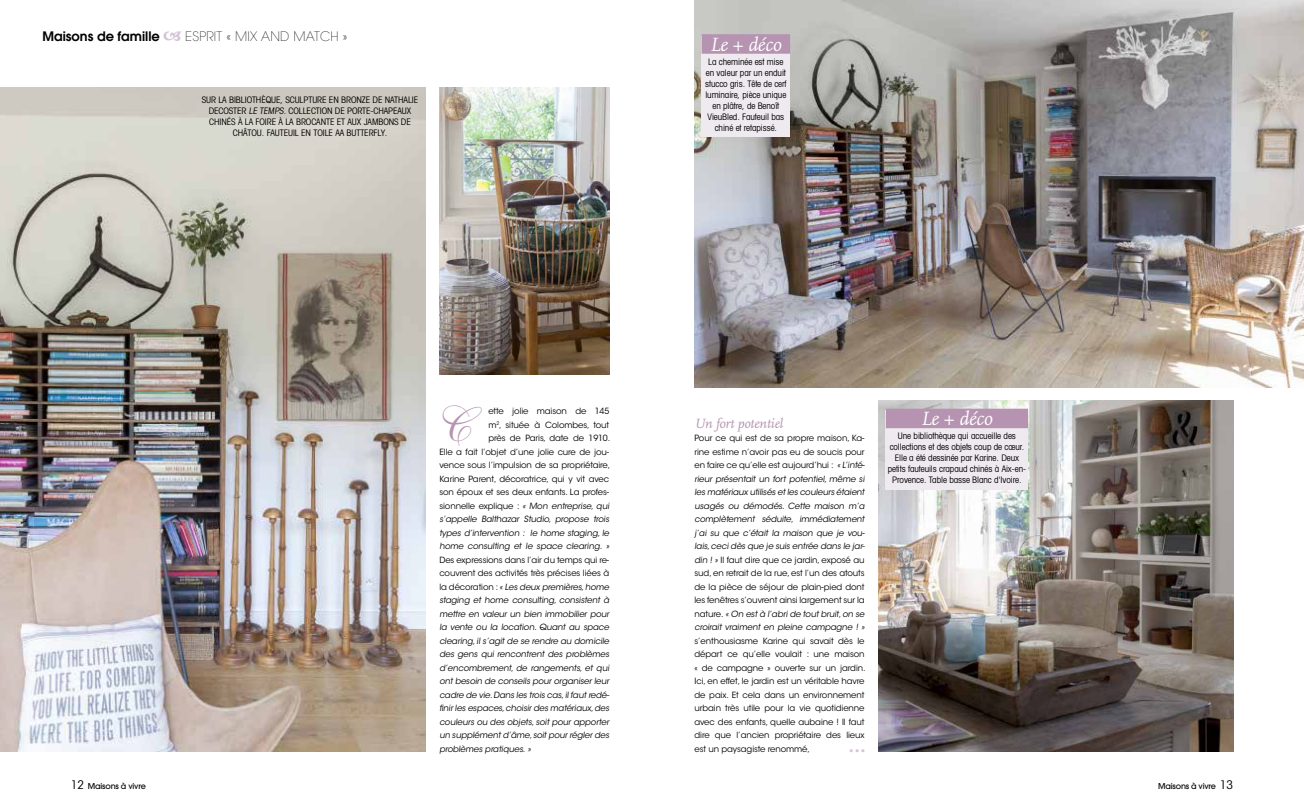
<style>
.page{position:relative;width:1304px;height:808px;background:#fff}
.page>*{position:absolute;margin:0;border:0;box-sizing:border-box;transform-origin:0 0}
.t1{font:49px "Shelley Allegro Script";color:#b593b1}
.t2{font:700 23px "FF Scala";color:#d4c4d6}
.t3{font:italic 20px "FF Scala";letter-spacing:-.01em;color:#fff}
.t4{font:italic 14px "FF Scala";letter-spacing:-.01em;color:#b593b1}
.t5{font:200 13px "Avant Garde";letter-spacing:.02em;color:#000}
.t6{font:600 13px "Avant Garde";color:#000}
.t7{font:condensed 9px/11px "Avant Garde";letter-spacing:-.01em;color:#000;text-align:center}
.t8{font:8.5px/13.5px "ITC Avant Garde Std";letter-spacing:-.01em;color:#000}
.t9{font:500 8px "Avant Garde";letter-spacing:-.02em;color:#000}
.s1{font-weight:400;font-stretch:condensed;font-size:12px}
</style>
<div class="page">
<img style="left:694px;top:0;width:610px;height:387px">
<div style="left:702px;top:36px;width:88px;height:101px;background:#efeaf0"></div>
<div style="left:702px;top:34px;width:88px;height:20px;background:#b593b1"></div>
<img style="left:879px;top:401px;width:354px;height:350px">
<img style="left:0;top:88px;width:425px;height:663px">
<img style="left:439px;top:88px;width:170px;height:286px">
<div style="left:886px;top:410px;width:142px;height:80px;background:#efeaf0"></div>
<div style="left:886px;top:409px;width:142px;height:19px;background:#b593b1"></div>
<h3 class="t6" style="left:43px;top:28px;width:119px">Maisons de famille</h3>
<h3 class="t5" style="left:185px;top:29px;width:164px">ESPRIT « MIX AND MATCH »</h3>
<p class="t7" style="left:255px;top:92px;width:35px">LÉGENDE</p>
<p class="t7" style="left:202px;top:94px;width:218px">SUR LA BIBLIOTHÈQUE, SCULPTURE EN BRONZE DE NATHALIE DECOSTER LE TEMPS. COLLECTION DE PORTE-CHAPEAUX CHINÉS À LA FOIRE À LA BROCANTE ET AUX JAMBONS DE CHÂTOU. FAUTEUIL EN TOILE AA BUTTERFLY.</p>
<h3 class="t3" style="left:710px;top:34px;width:73px">Le + déco</h3>
<p class="t7" style="left:705px;top:56px;width:83px">La cheminée est mise en valeur par un enduit stucco gris. Tête de cerf luminaire, pièce unique en plâtre, de Benoît<br>VieuBled. Fauteuil bas chiné et retapissé.</p>
<h1 class="t1" style="left:439px;top:396px;width:34px">C</h1>
<p class="t8" style="left:488px;top:404px;width:122px">ette jolie maison de 145</p>
<p class="t8" style="left:488px;top:418px;width:122px">m<sup>2</sup>, située à Colombes, tout</p>
<p class="t8" style="left:488px;top:431px;width:123px">près de Paris, date de 1910.</p>
<p class="t8" style="left:439px;top:445px;width:171px">Elle a fait l’objet d’une jolie cure de jou-</p>
<p class="t8" style="left:439px;top:458px;width:172px">vence sous l’impulsion de sa propriétaire,</p>
<p class="t8" style="left:439px;top:472px;width:171px">Karine Parent, décoratrice, qui y vit avec</p>
<p class="t8" style="left:439px;top:485px;width:171px">son époux et ses deux enfants. La profes-</p>
<p class="t8" style="left:439px;top:499px;width:173px">sionnelle explique : « Mon entreprise, qui</p>
<p class="t8" style="left:439px;top:512px;width:173px">s’appelle Balthazar Studio, propose trois</p>
<p class="t8" style="left:439px;top:526px;width:173px">types d’intervention : le home staging,le</p>
<p class="t8" style="left:439px;top:539px;width:173px">home consulting et le space clearing. »</p>
<p class="t8" style="left:439px;top:553px;width:171px">Des expressions dans l’air du temps qui re-</p>
<p class="t8" style="left:439px;top:566px;width:171px">couvrent des activités très précises liées à</p>
<p class="t8" style="left:439px;top:580px;width:173px">l a d é c o ra t i o n : « Les deux premières,home</p>
<p class="t8" style="left:439px;top:593px;width:173px">staging et home consulting, consistent à</p>
<p class="t8" style="left:439px;top:607px;width:173px">mettre en valeur un bien immobilier pour</p>
<p class="t8" style="left:439px;top:620px;width:173px">la vente ou la location. Quant au space</p>
<p class="t8" style="left:439px;top:634px;width:173px">clearing,il s’agit de se rendre au domicile</p>
<p class="t8" style="left:439px;top:647px;width:173px">des gens qui rencontrent des problèmes</p>
<p class="t8" style="left:439px;top:661px;width:173px">d’encombrement, de rangements, et qui</p>
<p class="t8" style="left:439px;top:674px;width:173px">ont besoin de conseils pour organiser leur</p>
<p class="t8" style="left:439px;top:688px;width:173px">cadre de vie.Dans les trois cas,ilfautredé-</p>
<p class="t8" style="left:439px;top:701px;width:173px">finirles espaces,choisirdes matériaux,des</p>
<p class="t8" style="left:439px;top:715px;width:173px">couleurs ou des objets,soit pour apporter</p>
<p class="t8" style="left:439px;top:728px;width:173px">un supplémentd’âme,soitpourréglerdes</p>
<p class="t8" style="left:439px;top:742px;width:95px">problèmes pratiques. »</p>
<h3 class="t4" style="left:694px;top:416px;width:90px">Un fort potentiel</h3>
<p class="t8" style="left:694px;top:431px;width:173px">Pour ce qui est de sa propre maison, Ka&shy;rine estime n’avoir pas eu de soucis pour en faire ce qu’elle est aujourd’hui : «L’inté&shy;rieur présentait un fort potentiel, même si les matériaux utilisés etles couleurs étaient usagés ou démodés. Cette maison m’a complètement séduite, immédiatement j ’ai su que c’était la maison que je vou&shy;lais,ceci dès que je suis entrée dans le jar&shy;din ! » Il faut dire que ce jardin, exposé au sud, en retrait de la rue, est l’un des atouts de la pièce de séjour de plain-pied dont les fenêtres s’ouvrent ainsi largement sur la n a t u re . « On est à l’abri de tout bruit,on se croirait vraiment en pleine campagne ! » s’enthousiasme Karine qui savait dès le départ ce qu’elle voulait : une maison « de campagne » ouverte sur un jardin.<br>Ici, en effet, le jardin est un véritable havre de paix. Et cela dans un environnement urbain très utile pour la vie quotidienne avec des enfants, quelle aubaine ! Il faut dire que l’ancien propriétaire des lieux est un paysagiste renommé,</p>
<h2 class="t2" style="left:848px;top:731px;width:19px">…</h2>
<h3 class="t3" style="left:921px;top:408px;width:73px">Le + déco</h3>
<p class="t7" style="left:888px;top:430px;width:140px">Une bibliothèque qui accueille des collections et des objets coup de cœur.<br>Elle a été dessinée par Karine. Deux petits fauteuils crapaud chinés à Aix-en-Provence. Table basse Blanc d'Ivoire.</p>
<p class="t9" style="left:71px;top:781px;width:76px"><span class="s1">12</span> Maisons à vivre</p>
<p class="t9" style="left:1158px;top:781px;width:76px">Maisons à vivre <span class="s1">13</span></p>
</div>
